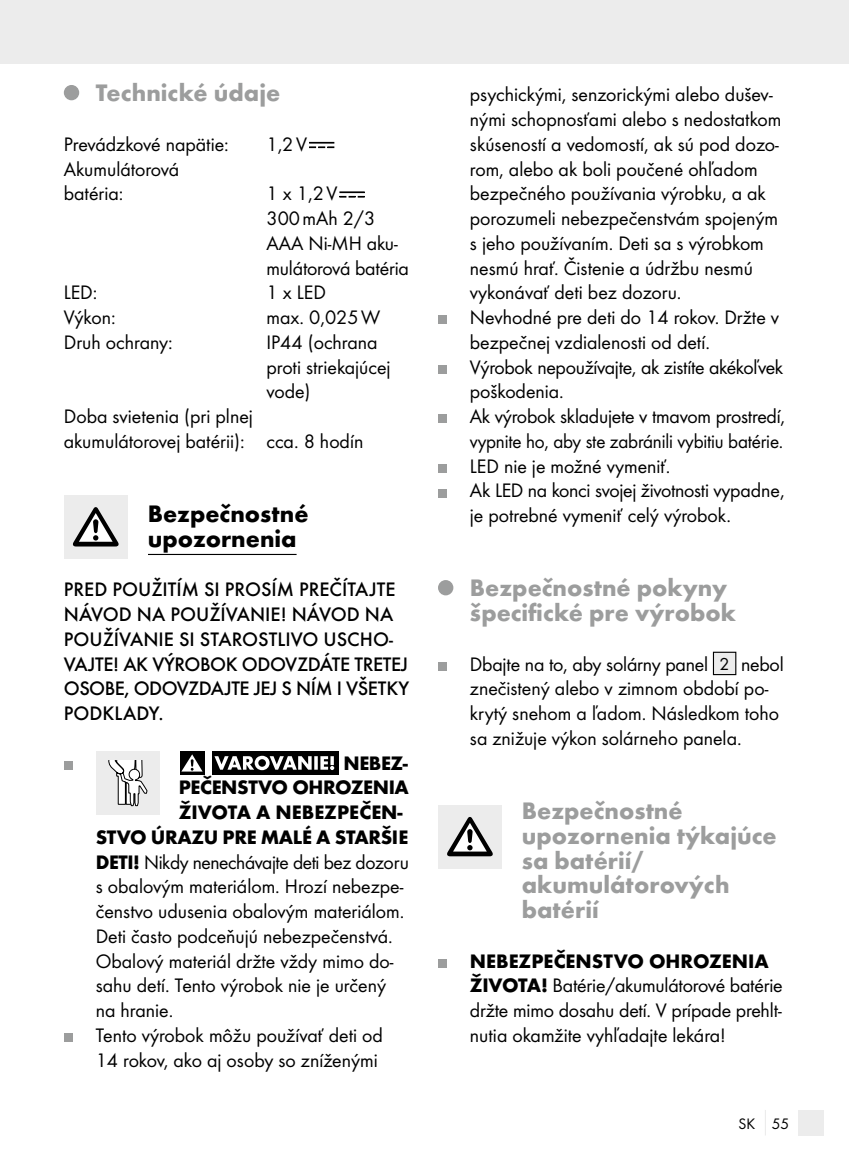
<style>
.page{position:relative;width:849px;height:1161px;background:#fff}
.page>*{position:absolute;margin:0;border:0;box-sizing:border-box;transform-origin:0 0}
.t1{font:700 24.75px/24.8px "Futura";color:#9c9d9d}
.t2{font:700 24.75px/24.8px "Futura";color:#000}
.t3{font:20.25px/24.8px "Futura Boo";color:#000}
.t4{font:500 20.25px/24.8px "Futura";color:#000}
.t5{font:700 20.25px "Futura";letter-spacing:-.015em;color:#000}
.t6{font:15.75px "Futura Boo";color:#000}
.s1{font-family:"Futura";font-weight:700}
.s2{font-size:18px}
</style>
<div class="page">
<div style="left:0;top:0;width:848px;height:64px;background:#ececec"></div>
<div style="left:797px;top:1110px;width:26px;height:25px;background:#ececec"></div>
<hr style="left:148px;top:554px;width:148px;height:1px;background:#000">
<div style="left:64px;top:85px;width:15px;height:15px;background:#9c9d9d;border-radius:50%"></div>
<svg style="left:309px;top:142px;width:25px;height:6px"></svg>
<svg style="left:340px;top:192px;width:24px;height:5px"></svg>
<div style="left:64px;top:495px;width:64px;height:64px;background:#ececec"></div>
<svg style="left:73px;top:507px;width:45px;height:39px"></svg>
<div style="left:64px;top:761px;width:8px;height:9px;background:#9c9d9d"></div>
<div style="left:96px;top:751px;width:63px;height:64px;background:#ececec"></div>
<svg style="left:108px;top:760px;width:40px;height:46px"></svg>
<div style="left:212px;top:751px;width:126px;height:23px;background:#000"></div>
<svg style="left:180px;top:751px;width:24px;height:23px"></svg>
<svg style="left:181px;top:754px;width:21px;height:17px"></svg>
<svg style="left:214px;top:756px;width:120px;height:14px"></svg>
<div style="left:64px;top:1033px;width:8px;height:9px;background:#9c9d9d"></div>
<div style="left:438px;top:315px;width:8px;height:9px;background:#9c9d9d"></div>
<div style="left:438px;top:365px;width:8px;height:9px;background:#9c9d9d"></div>
<div style="left:438px;top:414px;width:8px;height:9px;background:#9c9d9d"></div>
<div style="left:438px;top:464px;width:8px;height:9px;background:#9c9d9d"></div>
<div style="left:438px;top:489px;width:8px;height:8px;background:#9c9d9d"></div>
<div style="left:438px;top:580px;width:15px;height:15px;background:#9c9d9d;border-radius:50%"></div>
<div style="left:438px;top:662px;width:8px;height:9px;background:#9c9d9d"></div>
<div style="left:713px;top:652px;width:22px;height:22px;background:#ececec"></div>
<div style="left:712px;top:652px;width:24px;height:23px;border:1px solid #000"></div>
<div style="left:438px;top:805px;width:63px;height:63px;background:#ececec"></div>
<svg style="left:447px;top:817px;width:45px;height:39px"></svg>
<div style="left:438px;top:959px;width:8px;height:9px;background:#9c9d9d"></div>
<p class="t1" style="left:96px;top:80px;width:186px">Technické údaje</p>
<p class="t3" style="left:64px;top:132px;width:166px">Prevádzkové napätie:</p>
<p class="t3" style="left:266px;top:132px;width:42px">1,2V</p>
<p class="t3" style="left:64px;top:156px;width:117px">Akumulátorová batéria:</p>
<p class="t3" style="left:266px;top:181px;width:144px">1 x 1,2V<br>300mAh 2/3<br>AAA Ni-MH aku&shy;mulátorová batéria</p>
<p class="t3" style="left:64px;top:280px;width:35px">LED:</p>
<p class="t3" style="left:266px;top:280px;width:61px">1 x LED</p>
<p class="t3" style="left:64px;top:305px;width:53px">Výkon:</p>
<p class="t3" style="left:266px;top:305px;width:115px">max. 0,025W</p>
<p class="t3" style="left:64px;top:330px;width:110px">Druh ochrany:</p>
<p class="t3" style="left:266px;top:330px;width:126px">IP44 (ochrana proti striekajúcej vode)</p>
<p class="t3" style="left:64px;top:404px;width:301px">Doba svietenia (pri plnej akumulátorovej batérii): cca. 8 hodín</p>
<p class="t2" style="left:148px;top:501px;width:162px">Bezpečnostné upozornenia</p>
<p class="t4" style="left:64px;top:577px;width:347px">PRED POUŽITÍM SI PROSÍM PREČÍTAJTE<br>NÁVOD NA POUŽÍVANIE! NÁVOD NA<br>POUŽÍVANIE SI STAROSTLIVO USCHO-<br>VAJTE! AK VÝROBOK ODOVZDÁTE TRETEJ<br>OSOBE, ODOVZDAJTE JEJ S NÍM I VŠETKY<br>PODKLADY.</p>
<p class="t5" style="left:343px;top:750px;width:66px">NEBEZ-</p>
<p class="t5" style="left:179px;top:775px;width:232px">PEČENSTVO OHROZENIA</p>
<p class="t5" style="left:179px;top:800px;width:225px">ŽIVOTA A NEBEZPEČEN-</p>
<p class="t5" style="left:96px;top:824px;width:314px">STVO ÚRAZU PRE MALÉ A STARŠIE</p>
<p class="t3" style="left:96px;top:849px;width:314px"><span class="s1">DETI!</span> Nikdy nenechávajte deti bez dozoru s obalovým materiálom. Hrozí nebezpe&shy;čenstvo udusenia obalovým materiálom.<br>Deti často podceňujú nebezpečenstvá.<br>Obalový materiál držte vždy mimo do&shy;sahu detí. Tento výrobok nie je určený na hranie.<br>Tento výrobok môžu používať deti od 14 rokov, ako aj osoby so zníženými</p>
<p class="t3" style="left:470px;top:82px;width:316px">psychickými, senzorickými alebo dušev&shy;nými schopnosťami alebo s nedostatkom skúseností a vedomostí, ak sú pod dozo&shy;rom, alebo ak boli poučené ohľadom bezpečného používania výrobku, a ak porozumeli nebezpečenstvám spojeným s jeho používaním. Deti sa s výrobkom nesmú hrať. Čistenie a údržbu nesmú vykonávať deti bez dozoru.<br>Nevhodné pre deti do 14 rokov. Držte v bezpečnej vzdialenosti od detí.<br>Výrobok nepoužívajte, ak zistíte akékoľvek poškodenia.<br>Ak výrobok skladujete v tmavom prostredí, vypnite ho, aby ste zabránili vybitiu batérie.<br>LED nie je možné vymeniť.<br>Ak LED na konci svojej životnosti vypadne, je potrebné vymeniť celý výrobok.</p>
<p class="t1" style="left:470px;top:575px;width:268px">Bezpečnostné pokyny špecifické pre výrobok</p>
<p class="t3" style="left:470px;top:651px;width:315px">Dbajte na to, aby solárny panel <span class="s2">2</span> nebol znečistený alebo v zimnom období po&shy;krytý snehom a ľadom. Následkom toho sa znižuje výkon solárneho panela.</p>
<p class="t1" style="left:521px;top:798px;width:256px">Bezpečnostné upozornenia týkajúce sa batérií/ akumulátorových batérií</p>
<p class="t5" style="left:470px;top:948px;width:300px">NEBEZPEČENSTVO OHROZENIA</p>
<p class="t3" style="left:470px;top:973px;width:314px;text-align:justify"><span class="s1">ŽIVOTA!</span> Batérie/akumulátorové batérie držte mimo dosahu detí. V prípade prehlt&shy;nutia okamžite vyhľadajte lekára!</p>
<p class="t6" style="left:738px;top:1114px;width:52px">SK 55</p>
</div>
